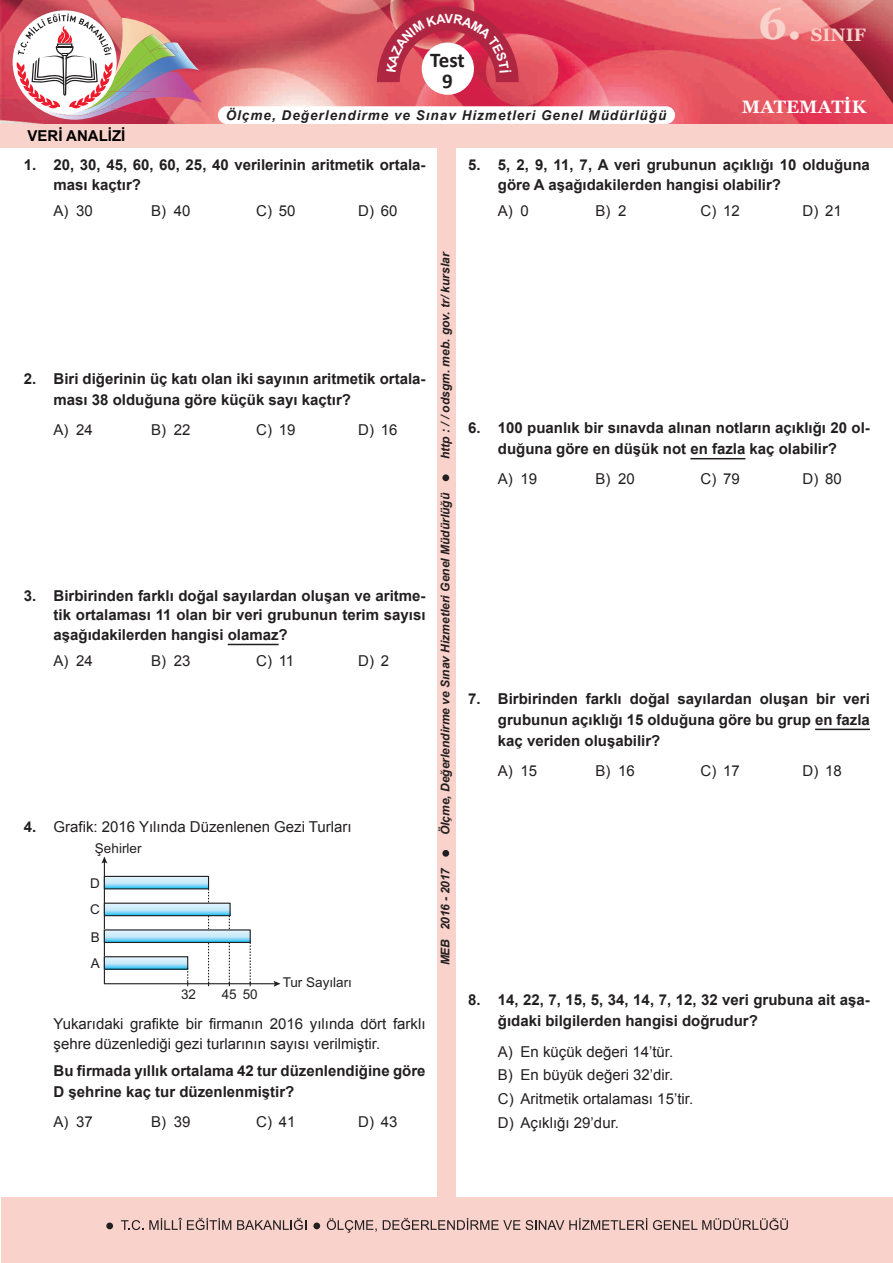
<style>
.page{position:relative;width:893px;height:1263px;background:#fff}
.page>*{position:absolute;margin:0;border:0;box-sizing:border-box;transform-origin:0 0}
.t1{font:700 45px "Georgia";color:#f9d2cb}
.t2{font:700 21px/21px "Calibri";color:#231f20;text-align:center}
.t3{font:700 18px "Georgia";color:#fff}
.t4{font:700 18px "Georgia";color:#f9d2cb}
.t5{font:700 15px/21px "Arial";color:#231f20}
.t6{font:15px/23.7px "Arial";color:#231f20}
.t7{font:700 15px "Arial";color:#000}
.t8{font:italic 700 13.5px "Arial";letter-spacing:.075em;color:#231f20}
.t9{font:13.5px/28px "Arial";color:#231f20}
.t10{font:italic 700 12px "Arial";color:#231f20}
.s1{font-weight:700}
</style>
<div class="page">
<img style="left:0;top:0;width:892px;height:124px">
<div style="left:1px;top:1197px;width:891px;height:66px;background:#f9d2cb"></div>
<svg style="left:121px;top:1220px;width:22px;height:10px"></svg>
<svg style="left:149px;top:1218px;width:82px;height:12px"></svg>
<svg style="left:237px;top:1218px;width:69px;height:12px"></svg>
<svg style="left:327px;top:1218px;width:50px;height:14px"></svg>
<svg style="left:383px;top:1218px;width:137px;height:12px"></svg>
<svg style="left:526px;top:1218px;width:121px;height:12px"></svg>
<svg style="left:653px;top:1218px;width:135px;height:12px"></svg>
<div style="left:313px;top:1222px;width:7px;height:7px;background:#231f20;border-radius:50%"></div>
<div style="left:106px;top:1222px;width:7px;height:7px;background:#231f20;border-radius:50%"></div>
<div style="left:0;top:124px;width:893px;height:24px;background:#f9d2cb"></div>
<div style="left:422px;top:43px;width:52px;height:52px;background:#fff;border-radius:50%"></div>
<div style="left:437px;top:142px;width:18px;height:1062px;background:#f9d2cb"></div>
<div style="left:218px;top:106px;width:457px;height:18px;background:#fff;border-radius:9px"></div>
<img style="left:122px;top:18px;width:49px;height:24px">
<img style="left:22px;top:110px;width:95px;height:10px">
<img style="left:111px;top:91px;width:91px;height:19px">
<img style="left:176px;top:42px;width:23px;height:49px">
<img style="left:164px;top:42px;width:14px;height:11px">
<img style="left:22px;top:109px;width:89px;height:7px">
<img style="left:122px;top:91px;width:11px;height:14px">
<img style="left:122px;top:36px;width:21px;height:16px">
<img style="left:84px;top:109px;width:27px;height:2px">
<img style="left:122px;top:52px;width:54px;height:39px">
<svg style="left:143px;top:51px;width:7px;height:6px"></svg>
<img style="left:122px;top:57px;width:21px;height:34px">
<img style="left:142px;top:34px;width:22px;height:17px">
<img style="left:150px;top:48px;width:26px;height:12px">
<img style="left:150px;top:44px;width:18px;height:8px">
<div style="left:13px;top:10px;width:104px;height:104px;background:#fff;border-radius:50%"></div>
<svg style="left:16px;top:14px;width:106px;height:95px"></svg>
<div style="left:442px;top:474px;width:7px;height:7px;background:#231f20;border-radius:50%"></div>
<div style="left:442px;top:850px;width:7px;height:7px;background:#231f20;border-radius:50%"></div>
<hr style="left:228px;top:644px;width:51px;height:1px;background:#231f20">
<svg style="left:101px;top:856px;width:180px;height:131px"></svg>
<svg style="left:106px;top:958px;width:80px;height:10px"></svg>
<div style="left:104px;top:956px;width:84px;height:14px;border:1px solid #231f20"></div>
<svg style="left:106px;top:931px;width:143px;height:10px"></svg>
<div style="left:104px;top:929px;width:147px;height:14px;border:1px solid #231f20"></div>
<svg style="left:106px;top:905px;width:123px;height:9px"></svg>
<div style="left:104px;top:903px;width:127px;height:13px;border:1px solid #231f20"></div>
<svg style="left:106px;top:878px;width:101px;height:9px"></svg>
<div style="left:104px;top:876px;width:105px;height:13px;border:1px solid #231f20"></div>
<hr style="left:690px;top:458px;width:55px;height:1px;background:#231f20">
<hr style="left:815px;top:729px;width:55px;height:1px;background:#231f20">
<svg style="left:377px;top:6px;width:142px;height:76px"></svg>
<p class="t7" style="left:28px;top:126px;width:99px">VERİ ANALİZİ</p>
<h2 class="t2" style="left:430px;top:49px;width:36px">Test<br>9</h2>
<p class="t8" style="left:226px;top:107px;width:442px">Ölçme, Değerlendirme ve Sınav Hizmetleri Genel Müdürlüğü</p>
<h1 class="t1" style="left:758px;top:-5px;width:45px">6.</h1>
<p class="t4" style="left:811px;top:23px;width:56px">SINIF</p>
<p class="t3" style="left:742px;top:95px;width:126px">MATEMATİK</p>
<p class="t5" style="left:54px;top:156px;width:374px;line-height:19.5px;text-indent:-30px">1. 20, 30, 45, 60, 60, 25, 40 verilerinin aritmetik ortala&shy;ması kaçtır?</p>
<p class="t6" style="left:54px;top:199px;width:41px">A) 30</p>
<p class="t6" style="left:151px;top:199px;width:41px">B) 40</p>
<p class="t6" style="left:256px;top:199px;width:41px">C) 50</p>
<p class="t6" style="left:358px;top:199px;width:41px">D) 60</p>
<p class="t5" style="left:54px;top:368px;width:374px;text-indent:-30px">2. Biri diğerinin üç katı olan iki sayının aritmetik ortala&shy;ması 38 olduğuna göre küçük sayı kaçtır?</p>
<p class="t6" style="left:54px;top:418px;width:41px">A) 24</p>
<p class="t6" style="left:151px;top:418px;width:41px">B) 22</p>
<p class="t6" style="left:256px;top:418px;width:41px">C) 19</p>
<p class="t6" style="left:358px;top:418px;width:41px">D) 16</p>
<p class="t10" style="left:438px;top:459px;width:209px;rotate:-90deg">http : / / odsgm. meb. gov. tr/ kurslar</p>
<p class="t5" style="left:54px;top:586px;width:374px;line-height:19.5px;text-align:justify;text-indent:-30px">3. Birbirinden farklı doğal sayılardan oluşan ve aritme&shy;tik ortalaması 11 olan bir veri grubunun terim sayısı aşağıdakilerden hangisi olamaz?</p>
<p class="t6" style="left:54px;top:649px;width:41px">A) 24</p>
<p class="t6" style="left:151px;top:649px;width:41px">B) 23</p>
<p class="t6" style="left:256px;top:649px;width:40px">C) 11</p>
<p class="t6" style="left:358px;top:649px;width:32px">D) 2</p>
<p class="t6" style="left:24px;top:815px;width:329px"><span class="s1">4.</span> Grafik: 2016 Yılında Düzenlenen Gezi Turları</p>
<p class="t9" style="left:95px;top:834px;width:48px">Şehirler</p>
<p class="t9" style="left:90px;top:869px;width:11px">D</p>
<p class="t9" style="left:90px;top:895px;width:11px">C<br>B</p>
<p class="t9" style="left:91px;top:949px;width:11px">A</p>
<p class="t9" style="left:283px;top:968px;width:71px">Tur Sayıları</p>
<p class="t9" style="left:181px;top:980px;width:17px">32</p>
<p class="t9" style="left:222px;top:980px;width:38px">45 50</p>
<p class="t6" style="left:54px;top:1014px;width:374px;line-height:19.5px">Yukarıdaki grafikte bir firmanın 2016 yılında dört farklı şehre düzenlediği gezi turlarının sayısı verilmiştir.</p>
<p class="t5" style="left:54px;top:1061px;width:374px">Bu firmada yıllık ortalama 42 tur düzenlendiğine göre<br>D şehrine kaç tur düzenlenmiştir?</p>
<p class="t6" style="left:54px;top:1110px;width:41px">A) 37</p>
<p class="t6" style="left:151px;top:1110px;width:41px">B) 39</p>
<p class="t6" style="left:256px;top:1110px;width:41px">C) 41</p>
<p class="t6" style="left:358px;top:1110px;width:41px">D) 43</p>
<p class="t10" style="left:438px;top:835px;width:344px;rotate:-90deg">Ölçme, Değerlendirme ve Sınav Hizmetleri Genel Müdürlüğü</p>
<p class="t10" style="left:438px;top:965px;width:99px;rotate:-90deg">MEB 2016 - 2017</p>
<p class="t5" style="left:498px;top:156px;width:374px;line-height:19.5px;text-indent:-30px">5. 5, 2, 9, 11, 7, A veri grubunun açıklığı 10 olduğuna göre A aşağıdakilerden hangisi olabilir?</p>
<p class="t6" style="left:498px;top:199px;width:33px">A) 0</p>
<p class="t6" style="left:596px;top:199px;width:32px">B) 2</p>
<p class="t6" style="left:701px;top:199px;width:41px">C) 12</p>
<p class="t6" style="left:803px;top:199px;width:41px">D) 21</p>
<p class="t5" style="left:468px;top:418px;width:403px;text-align:center">6. 100 puanlık bir sınavda alınan notların açıklığı 20 ol&shy;duğuna göre en düşük not en fazla kaç olabilir?</p>
<p class="t6" style="left:498px;top:467px;width:41px">A) 19</p>
<p class="t6" style="left:596px;top:467px;width:41px">B) 20</p>
<p class="t6" style="left:701px;top:467px;width:41px">C) 79</p>
<p class="t6" style="left:803px;top:467px;width:41px">D) 80</p>
<p class="t5" style="left:498px;top:689px;width:374px;text-align:justify;text-indent:-30px">7. Birbirinden farklı doğal sayılardan oluşan bir veri grubunun açıklığı 15 olduğuna göre bu grup en fazla kaç veriden oluşabilir?</p>
<p class="t6" style="left:498px;top:759px;width:41px">A) 15</p>
<p class="t6" style="left:596px;top:759px;width:41px">B) 16</p>
<p class="t6" style="left:701px;top:759px;width:41px">C) 17</p>
<p class="t6" style="left:803px;top:759px;width:41px">D) 18</p>
<p class="t5" style="left:498px;top:990px;width:374px;text-indent:-30px">8. 14, 22, 7, 15, 5, 34, 14, 7, 12, 32 veri grubuna ait aşa&shy;ğıdaki bilgilerden hangisi doğrudur?</p>
<p class="t6" style="left:498px;top:1040px;width:197px">A) En küçük değeri 14’tür.<br>B) En büyük değeri 32’dir.<br>C) Aritmetik ortalaması 15’tir.<br>D) Açıklığı 29’dur.</p>
</div>
